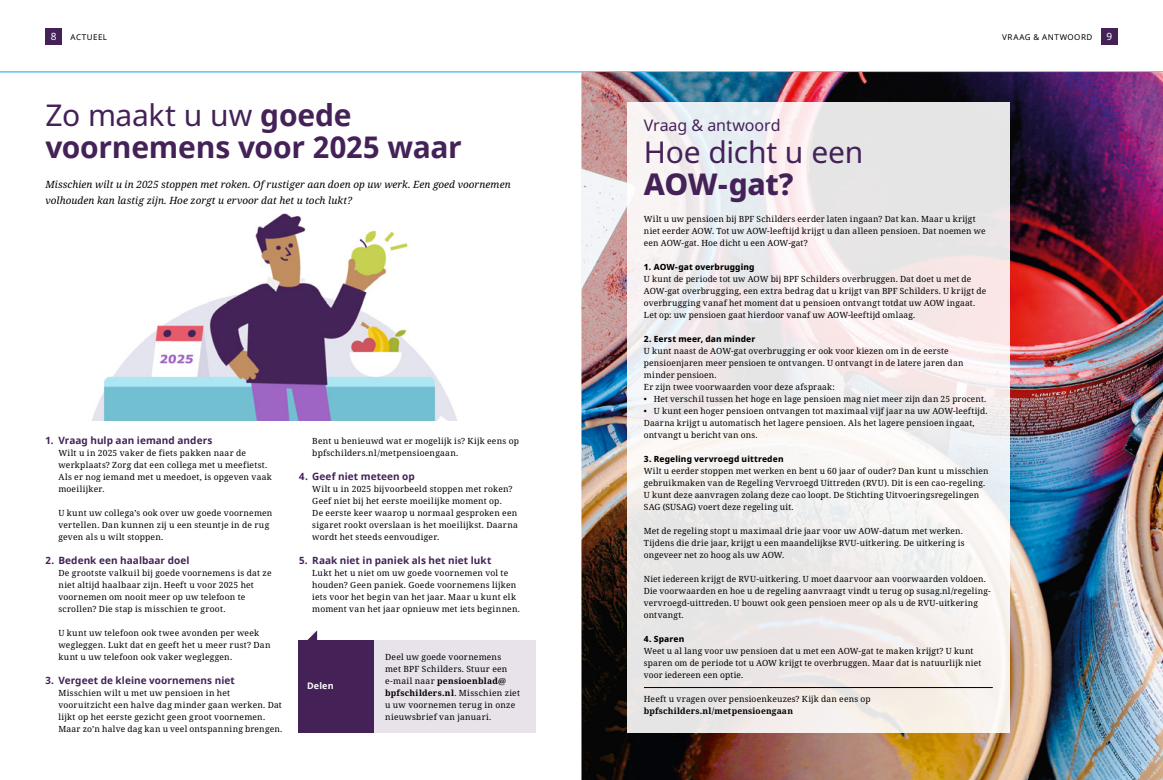
<style>
.page{position:relative;width:1163px;height:780px;background:#fff}
.page>*{position:absolute;margin:0;border:0;box-sizing:border-box;transform-origin:0 0}
.t1{font:700 30px/32px "Noto Sans";letter-spacing:-.01em;color:#442258}
.t2{font:30px "Noto Sans";letter-spacing:-.01em;color:#442258}
.t3{font:800 30px "Noto Sans";letter-spacing:-.01em;color:#442258}
.t4{font:16px "Noto Sans";letter-spacing:-.005em;color:#442258}
.t5{font:italic 10px/16px "Noto Serif";letter-spacing:.01em;color:#000}
.t6{font:700 10px "Noto Sans";letter-spacing:.005em;color:#442258}
.t7{font:10px "Noto Sans";color:#fff}
.t8{font:700 9px "Noto Sans";letter-spacing:.015em;color:#fff}
.t9{font:8.5px/12px "Noto Serif";letter-spacing:.02em;color:#000}
.t10{font:800 8.5px "Noto Sans";letter-spacing:.015em;color:#000}
.t11{font:700 8.5px "Noto Serif";letter-spacing:.015em;color:#000}
.t12{font:8px "Noto Sans";letter-spacing:.065em;color:#000}
.s1{font-weight:400}
.s2{font-weight:700}
</style>
<div class="page">
<hr style="left:0;top:72px;width:1162px;height:1px;background:#00abe4">
<img style="left:92px;top:213px;width:365px;height:207px">
<img style="left:581px;top:72px;width:581px;height:708px">
<svg style="left:626px;top:102px;width:383px;height:630px"></svg>
<hr style="left:643px;top:687px;width:349px;height:1px;background:#000">
<div style="left:298px;top:640px;width:76px;height:92px;background:#442258"></div>
<div style="left:374px;top:640px;width:161px;height:92px;background:#e8e3eb"></div>
<svg style="left:307px;top:630px;width:10px;height:10px"></svg>
<div style="left:45px;top:28px;width:17px;height:17px;background:#442258"></div>
<div style="left:1100px;top:28px;width:17px;height:17px;background:#442258"></div>
<p class="t7" style="left:51px;top:30px;width:7px">8</p>
<p class="t12" style="left:71px;top:32px;width:38px">ACTUEEL</p>
<p class="t12" style="left:1002px;top:32px;width:92px">VRAAG &amp; ANTWOORD</p>
<p class="t7" style="left:1106px;top:30px;width:7px">9</p>
<h1 class="t1" style="left:45px;top:99px;width:418px"><span class="s1">Zo maakt u uw</span> goede voornemens voor 2025 waar</h1>
<p class="t5" style="left:45px;top:176px;width:466px">Misschien wilt u in 2025 stoppen met roken. Of rustiger aan doen op uw werk. Een goed voornemen volhouden kan lastig zijn. Hoe zorgt u ervoor dat het u toch lukt?</p>
<p class="t6" style="left:45px;top:433px;width:168px">1. Vraag hulp aan iemand anders</p>
<p class="t9" style="left:58px;top:447px;width:215px">Wilt u in 2025 vaker de fiets pakken naar de werkplaats? Zorg dat een collega met u meefietst.<br>Als er nog iemand met u meedoet, is opgeven vaak moeilijker.</p>
<p class="t9" style="left:58px;top:507px;width:215px">U kunt uw collega’s ook over uw goede voornemen vertellen. Dan kunnen zij u een steuntje in de rug geven als u wilt stoppen.</p>
<p class="t6" style="left:45px;top:553px;width:146px">2. Bedenk een haalbaar doel</p>
<p class="t9" style="left:58px;top:567px;width:215px">De grootste valkuil bij goede voornemens is dat ze niet altijd haalbaar zijn. Heeft u voor 2025 het voornemen om nooit meer op uw telefoon te scrollen? Die stap is misschien te groot.</p>
<p class="t9" style="left:58px;top:627px;width:214px">U kunt uw telefoon ook twee avonden per week wegleggen. Lukt dat en geeft het u meer rust? Dan kunt u uw telefoon ook vaker wegleggen.</p>
<p class="t6" style="left:45px;top:673px;width:191px">3. Vergeet de kleine voornemens niet</p>
<p class="t9" style="left:58px;top:687px;width:225px">Misschien wilt u met uw pensioen in het vooruitzicht een halve dag minder gaan werken. Dat lijkt op het eerste gezicht geen groot voornemen.<br>Maar zo’n halve dag kan u veel ontspanning brengen.</p>
<p class="t9" style="left:312px;top:435px;width:208px">Bent u benieuwd wat er mogelijk is? Kijk eens op bpfschilders.nl/metpensioengaan.</p>
<p class="t6" style="left:299px;top:469px;width:117px">4. Geef niet meteen op</p>
<p class="t9" style="left:312px;top:483px;width:207px">Wilt u in 2025 bijvoorbeeld stoppen met roken?<br>Geef niet bij het eerste moeilijke moment op.<br>De eerste keer waarop u normaal gesproken een sigaret rookt overslaan is het moeilijkst. Daarna wordt het steeds eenvoudiger.</p>
<p class="t6" style="left:299px;top:553px;width:193px">5. Raak niet in paniek als het niet lukt</p>
<p class="t9" style="left:312px;top:567px;width:209px">Lukt het u niet om uw goede voornemen vol te houden? Geen paniek. Goede voornemens lijken iets voor het begin van het jaar. Maar u kunt elk moment van het jaar opnieuw met iets beginnen.</p>
<p class="t8" style="left:307px;top:679px;width:28px">Delen</p>
<p class="t9" style="left:385px;top:651px;width:136px">Deel uw goede voornemens<br>met BPF Schilders. Stuur een e-mail naar <span class="s2">pensioenblad@ bpfschilders.nl</span>. Misschien ziet u uw voornemen terug in onze nieuwsbrief van januari.</p>
<h2 class="t4" style="left:643px;top:113px;width:138px">Vraag &amp; antwoord</h2>
<h1 class="t2" style="left:643px;top:130px;width:221px">Hoe dicht u een</h1>
<h1 class="t3" style="left:643px;top:162px;width:151px">AOW-gat?</h1>
<p class="t9" style="left:643px;top:213px;width:343px">Wilt u uw pensioen bij BPF Schilders eerder laten ingaan? Dat kan. Maar u krijgt niet eerder AOW. Tot uw AOW-leeftijd krijgt u dan alleen pensioen. Dat noemen we een AOW-gat. Hoe dicht u een AOW-gat?</p>
<p class="t10" style="left:643px;top:261px;width:112px">1. AOW-gat overbrugging</p>
<p class="t9" style="left:643px;top:273px;width:344px">U kunt de periode tot uw AOW bij BPF Schilders overbruggen. Dat doet u met de AOW-gat overbrugging, een extra bedrag dat u krijgt van BPF Schilders. U krijgt de overbrugging vanaf het moment dat u pensioen ontvangt totdat uw AOW ingaat.<br>Let op: uw pensioen gaat hierdoor vanaf uw AOW-leeftijd omlaag.</p>
<p class="t10" style="left:643px;top:333px;width:113px">2. Eerst meer, dan minder</p>
<p class="t9" style="left:643px;top:345px;width:321px">U kunt naast de AOW-gat overbrugging er ook voor kiezen om in de eerste pensioenjaren meer pensioen te ontvangen. U ontvangt in de latere jaren dan minder pensioen.<br>Er zijn twee voorwaarden voor deze afspraak:</p>
<p class="t9" style="left:643px;top:393px;width:344px">• Het verschil tussen het hoge en lage pensioen mag niet meer zijn dan 25 procent.</p>
<p class="t9" style="left:643px;top:405px;width:345px">• U kunt een hoger pensioen ontvangen tot maximaal vijf jaar na uw AOW-leeftijd.<br>Daarna krijgt u automatisch het lagere pensioen. Als het lagere pensioen ingaat, ontvangt u bericht van ons.</p>
<p class="t10" style="left:643px;top:453px;width:141px">3. Regeling vervroegd uittreden</p>
<p class="t9" style="left:643px;top:465px;width:346px">Wilt u eerder stoppen met werken en bent u 60 jaar of ouder? Dan kunt u misschien gebruikmaken van de Regeling Vervroegd Uittreden (RVU). Dit is een cao-regeling.<br>U kunt deze aanvragen zolang deze cao loopt. De Stichting Uitvoeringsregelingen SAG (SUSAG) voert deze regeling uit.</p>
<p class="t9" style="left:643px;top:525px;width:322px">Met de regeling stopt u maximaal drie jaar voor uw AOW-datum met werken.<br>Tijdens die drie jaar, krijgt u een maandelijkse RVU-uitkering. De uitkering is ongeveer net zo hoog als uw AOW.</p>
<p class="t9" style="left:643px;top:573px;width:348px">Niet iedereen krijgt de RVU-uitkering. U moet daarvoor aan voorwaarden voldoen.<br>Die voorwaarden en hoe u de regeling aanvraagt vindt u terug op susag.nl/regeling&shy;vervroegd-uittreden. U bouwt ook geen pensioen meer op als u de RVU-uitkering ontvangt.</p>
<p class="t10" style="left:643px;top:633px;width:42px">4. Sparen</p>
<p class="t9" style="left:643px;top:645px;width:339px">Weet u al lang voor uw pensioen dat u met een AOW-gat te maken krijgt? U kunt sparen om de periode tot u AOW krijgt te overbruggen. Maar dat is natuurlijk niet voor iedereen een optie.</p>
<p class="t9" style="left:643px;top:693px;width:228px">Heeft u vragen over pensioenkeuzes? Kijk dan eens op</p>
<p class="t11" style="left:643px;top:705px;width:151px">bpfschilders.nl/metpensioengaan</p>
</div>
